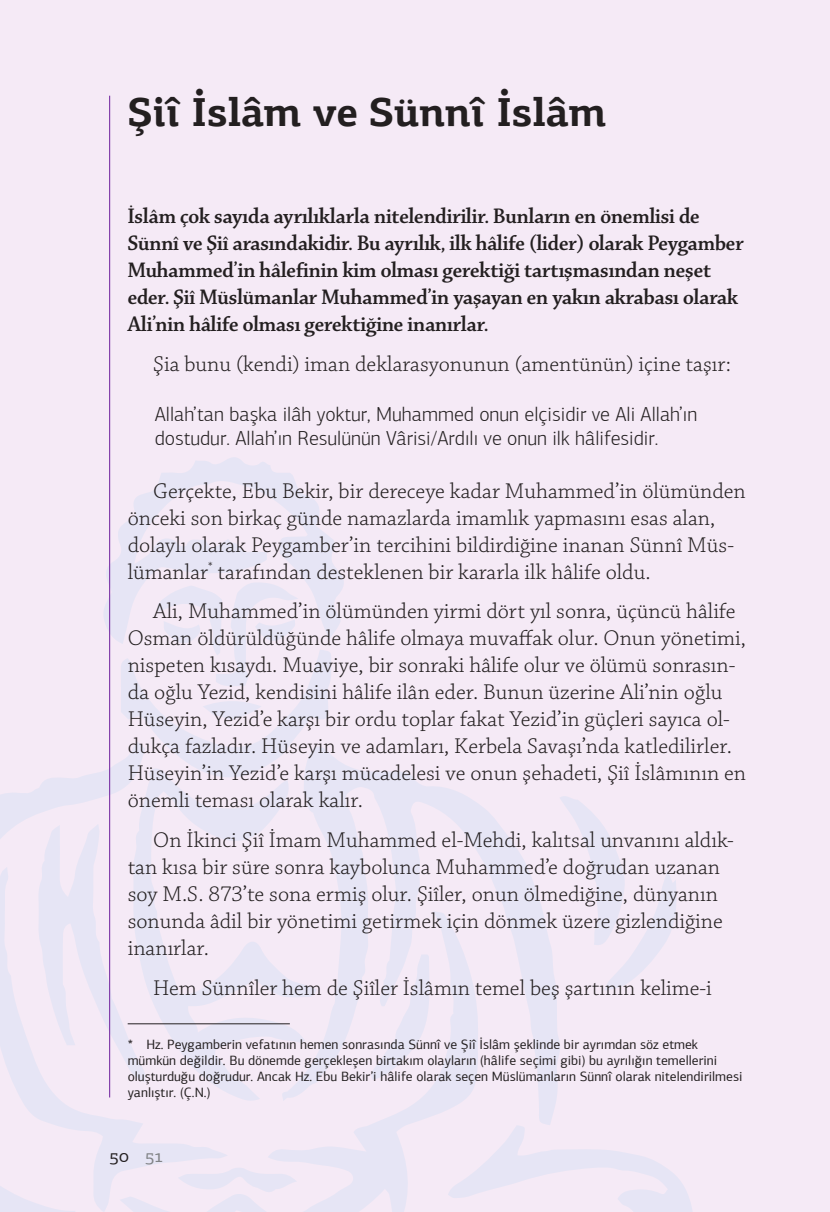
<style>
.page{position:relative;width:830px;height:1212px;background:#fff}
.page>*{position:absolute;margin:0;border:0;box-sizing:border-box;transform-origin:0 0}
.baslik__giris{font:700 40.5px "PF Agora Slab Pro";letter-spacing:-.01em;color:#231f20}
.ana_paragraf{font:300 22.5px/27px "Chaparral Pro";color:#231f20}
.Bolumler__giris{font:22.5px/27px "Chaparral Pro Semibold Disp";color:#231f20}
.alinti{font:300 20.25px/24.3px "PF Agora Sans Pro";color:#231f20}
.t1{font:18px "PF Agora Slab Pro";color:#231f20}
.dipnot{font:13.5px/16.2px "PF Agora Sans Pro";color:#231f20}
.s1{color:#808285}
</style>
<div class="page">
<div style="left:0;top:0;width:829px;height:1212px;background:#f5eaf6"></div>
<svg style="left:316px;top:757px;width:244px;height:368px"></svg>
<svg style="left:228px;top:911px;width:250px;height:301px"></svg>
<svg style="left:145px;top:778px;width:171px;height:325px"></svg>
<svg style="left:0;top:741px;width:145px;height:98px"></svg>
<svg style="left:104px;top:457px;width:240px;height:187px"></svg>
<svg style="left:447px;top:1125px;width:245px;height:87px"></svg>
<svg style="left:0;top:867px;width:228px;height:345px"></svg>
<svg style="left:0;top:1143px;width:75px;height:69px"></svg>
<svg style="left:36px;top:824px;width:111px;height:258px"></svg>
<svg style="left:369px;top:954px;width:61px;height:126px"></svg>
<svg style="left:559px;top:793px;width:117px;height:197px"></svg>
<svg style="left:178px;top:1167px;width:119px;height:29px"></svg>
<svg style="left:121px;top:582px;width:212px;height:196px"></svg>
<hr style="left:109px;top:96px;width:1px;height:1001px;background:#7c35a6">
<hr style="left:128px;top:1023px;width:162px;height:1px;background:#231f20">
<p class="baslik__giris" style="left:128px;top:86px;width:480px">Şiî İslâm ve Sünnî İslâm</p>
<p class="Bolumler__giris" style="left:128px;top:204px;width:617px">İslâm çok sayıda ayrılıklarla nitelendirilir. Bunların en önemlisi de Sünnî ve Şiî arasındakidir. Bu ayrılık, ilk hâlife (lider) olarak Peygamber Muhammed’in hâlefinin kim olması gerektiği tartışmasından neşet eder. Şiî Müslümanlar Muhammed’in yaşayan en yakın akrabası olarak Ali’nin hâlife olması gerektiğine inanırlar.</p>
<p class="ana_paragraf" style="left:153px;top:351px;width:579px">Şia bunu (kendi) iman deklarasyonunun (amentünün) içine taşır:</p>
<p class="alinti" style="left:155px;top:402px;width:544px">Allah’tan başka ilâh yoktur, Muhammed onun elçisidir ve Ali Allah’ın dostudur. Allah’ın Resulünün Vârisi/Ardılı ve onun ilk hâlifesidir.</p>
<p class="ana_paragraf" style="left:128px;top:478px;width:619px;text-indent:26px">Gerçekte, Ebu Bekir, bir dereceye kadar Muhammed’in ölümünden önceki son birkaç günde namazlarda imamlık yapmasını esas alan, dolaylı olarak Peygamber’in tercihini bildirdiğine inanan Sünnî Müs&shy;lümanlar<sup>*</sup> tarafından desteklenen bir kararla ilk hâlife oldu.</p>
<p class="ana_paragraf" style="left:128px;top:599px;width:619px;text-indent:26px">Ali, Muhammed’in ölümünden yirmi dört yıl sonra, üçüncü hâlife Osman öldürüldüğünde hâlife olmaya muvaffak olur. Onun yönetimi, nispeten kısaydı. Muaviye, bir sonraki hâlife olur ve ölümü sonrasın&shy;da oğlu Yezid, kendisini hâlife ilân eder. Bunun üzerine Ali’nin oğlu Hüseyin, Yezid’e karşı bir ordu toplar fakat Yezid’in güçleri sayıca ol&shy;dukça fazladır. Hüseyin ve adamları, Kerbela Savaşı’nda katledilirler.<br>Hüseyin’in Yezid’e karşı mücadelesi ve onun şehadeti, Şiî İslâmının en önemli teması olarak kalır.</p>
<p class="ana_paragraf" style="left:128px;top:827px;width:607px;text-indent:26px">On İkinci Şiî İmam Muhammed el-Mehdi, kalıtsal unvanını aldık&shy;tan kısa bir süre sonra kaybolunca Muhammed’e doğrudan uzanan soy M.S. 873’te sona ermiş olur. Şiîler, onun ölmediğine, dünyanın sonunda âdil bir yönetimi getirmek için dönmek üzere gizlendiğine inanırlar.</p>
<p class="ana_paragraf" style="left:153px;top:975px;width:559px">Hem Sünnîler hem de Şiîler İslâmın temel beş şartının kelime-i</p>
<p class="dipnot" style="left:128px;top:1036px;width:616px">* Hz. Peygamberin vefatının hemen sonrasında Sünnî ve Şiî İslâm şeklinde bir ayrımdan söz etmek mümkün değildir. Bu dönemde gerçekleşen birtakım olayların (hâlife seçimi gibi) bu ayrılığın temellerini oluşturduğu doğrudur. Ancak Hz. Ebu Bekir’i hâlife olarak seçen Müslümanların Sünnî olarak nitelendirilmesi yanlıştır. (Ç.N.)</p>
<p class="t1" style="left:109px;top:1144px;width:55px">50 <span class="s1">51</span></p>
</div>
